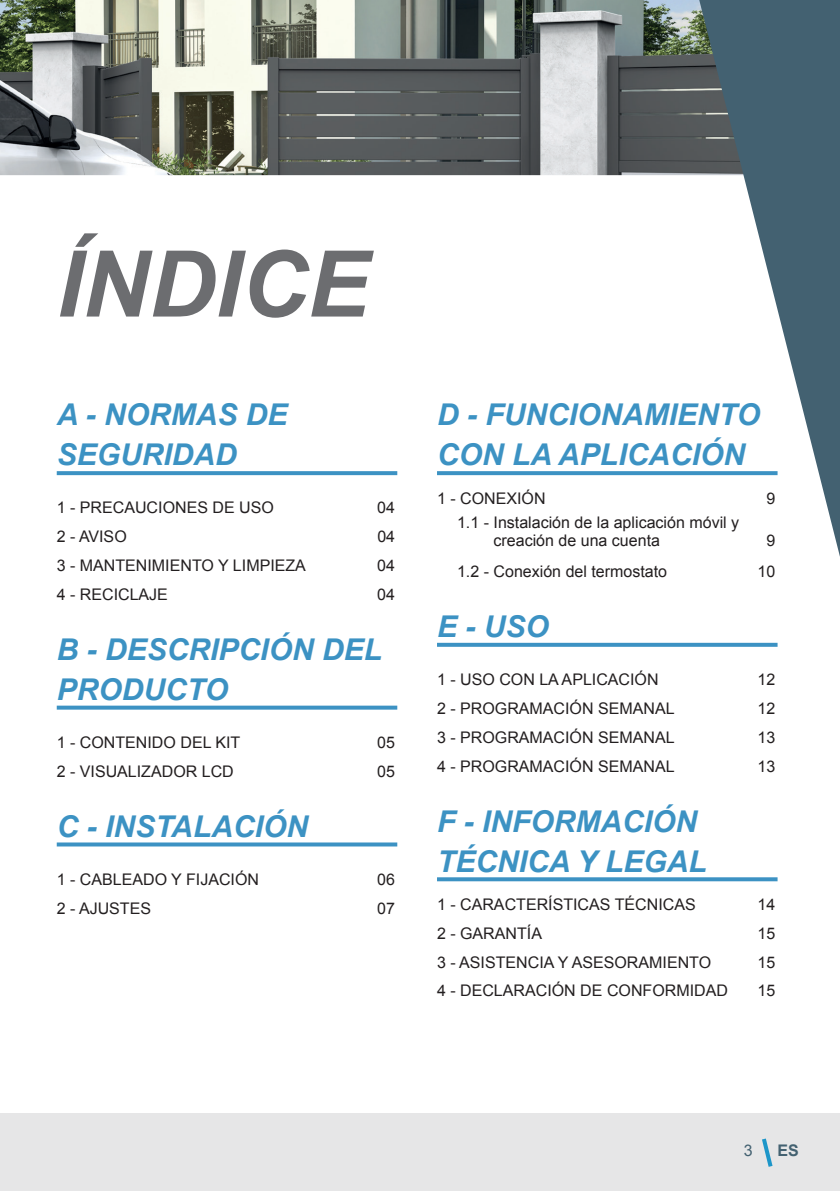
<style>
.page{position:relative;width:840px;height:1191px;background:#fff}
.page>*{position:absolute;margin:0;border:0;box-sizing:border-box;transform-origin:0 0}
.t1{font:italic 700 92px "Arial";color:#6c6d70}
.t2{font:italic 700 30px/40px "Arial";color:#3c92c3}
.t3{font:16px/18px "Arial";color:#231f20}
.t4{font:700 16px "Arial";color:#436171}
.t5{font:16px "Arial";color:#436171}
</style>
<div class="page">
<img style="left:0;top:0;width:698px;height:175px">
<svg style="left:698px;top:0;width:141px;height:553px"></svg>
<div style="left:0;top:1113px;width:839px;height:78px;background:#e6e6e7"></div>
<svg style="left:762px;top:1138px;width:11px;height:29px"></svg>
<svg style="left:57px;top:471px;width:340px;height:4px"></svg>
<svg style="left:57px;top:705px;width:340px;height:4px"></svg>
<svg style="left:57px;top:842px;width:340px;height:4px"></svg>
<svg style="left:437px;top:471px;width:340px;height:4px"></svg>
<svg style="left:437px;top:643px;width:340px;height:4px"></svg>
<svg style="left:437px;top:877px;width:340px;height:4px"></svg>
<h1 class="t1" style="left:57px;top:224px;width:313px">ÍNDICE</h1>
<h2 class="t2" style="left:57px;top:396px;width:232px">A - NORMAS DE<br>SEGURIDAD</h2>
<p class="t3" style="left:57px;top:499px;width:218px">1 - PRECAUCIONES DE USO</p>
<p class="t3" style="left:377px;top:499px;width:19px">04</p>
<p class="t3" style="left:57px;top:528px;width:71px">2 - AVISO</p>
<p class="t3" style="left:377px;top:528px;width:19px">04</p>
<p class="t3" style="left:57px;top:556px;width:250px">3 - MANTENIMIENTO Y LIMPIEZA</p>
<p class="t3" style="left:377px;top:556px;width:19px">04</p>
<p class="t3" style="left:57px;top:585px;width:113px">4 - RECICLAJE</p>
<p class="t3" style="left:377px;top:585px;width:19px">04</p>
<h2 class="t2" style="left:57px;top:630px;width:327px">B - DESCRIPCIÓN DEL<br>PRODUCTO</h2>
<p class="t3" style="left:57px;top:733px;width:185px">1 - CONTENIDO DEL KIT</p>
<p class="t3" style="left:377px;top:733px;width:19px">05</p>
<p class="t3" style="left:57px;top:762px;width:178px">2 - VISUALIZADOR LCD</p>
<p class="t3" style="left:377px;top:762px;width:19px">05</p>
<h2 class="t2" style="left:57px;top:807px;width:253px">C - INSTALACIÓN</h2>
<p class="t3" style="left:57px;top:870px;width:204px">1 - CABLEADO Y FIJACIÓN</p>
<p class="t3" style="left:377px;top:870px;width:19px">06</p>
<p class="t3" style="left:57px;top:899px;width:96px">2 - AJUSTES</p>
<p class="t3" style="left:377px;top:899px;width:19px">07</p>
<h2 class="t2" style="left:437px;top:396px;width:324px">D - FUNCIONAMIENTO<br>CON LA APLICACIÓN</h2>
<p class="t3" style="left:437px;top:489px;width:110px">1 - CONEXIÓN</p>
<p class="t3" style="left:766px;top:489px;width:10px">9</p>
<p class="t3" style="left:493px;top:513px;width:247px;text-indent:-36px">1.1 - Instalación de la aplicación móvil y creación de una cuenta</p>
<p class="t3" style="left:766px;top:531px;width:10px">9</p>
<p class="t3" style="left:457px;top:562px;width:211px">1.2 - Conexión del termostato</p>
<p class="t3" style="left:757px;top:562px;width:19px">10</p>
<h2 class="t2" style="left:437px;top:608px;width:113px">E - USO</h2>
<p class="t3" style="left:437px;top:670px;width:223px">1 - USO CON LA APLICACIÓN</p>
<p class="t3" style="left:757px;top:670px;width:19px">12</p>
<p class="t3" style="left:437px;top:699px;width:239px">2 - PROGRAMACIÓN SEMANAL</p>
<p class="t3" style="left:757px;top:699px;width:19px">12</p>
<p class="t3" style="left:437px;top:728px;width:239px">3 - PROGRAMACIÓN SEMANAL</p>
<p class="t3" style="left:757px;top:728px;width:19px">13</p>
<p class="t3" style="left:437px;top:757px;width:239px">4 - PROGRAMACIÓN SEMANAL</p>
<p class="t3" style="left:757px;top:757px;width:19px">13</p>
<h2 class="t2" style="left:437px;top:802px;width:271px">F - INFORMACIÓN<br>TÉCNICA Y LEGAL</h2>
<p class="t3" style="left:437px;top:895px;width:260px">1 - CARACTERÍSTICAS TÉCNICAS</p>
<p class="t3" style="left:757px;top:895px;width:19px">14</p>
<p class="t3" style="left:437px;top:924px;width:106px">2 - GARANTÍA</p>
<p class="t3" style="left:757px;top:924px;width:19px">15</p>
<p class="t3" style="left:437px;top:953px;width:275px">3 - ASISTENCIA Y ASESORAMIENTO</p>
<p class="t3" style="left:757px;top:953px;width:19px">15</p>
<p class="t3" style="left:437px;top:982px;width:292px">4 - DECLARACIÓN DE CONFORMIDAD</p>
<p class="t3" style="left:757px;top:982px;width:19px">15</p>
<p class="t5" style="left:743px;top:1139px;width:10px">3</p>
<p class="t4" style="left:777px;top:1139px;width:23px">ES</p>
</div>
